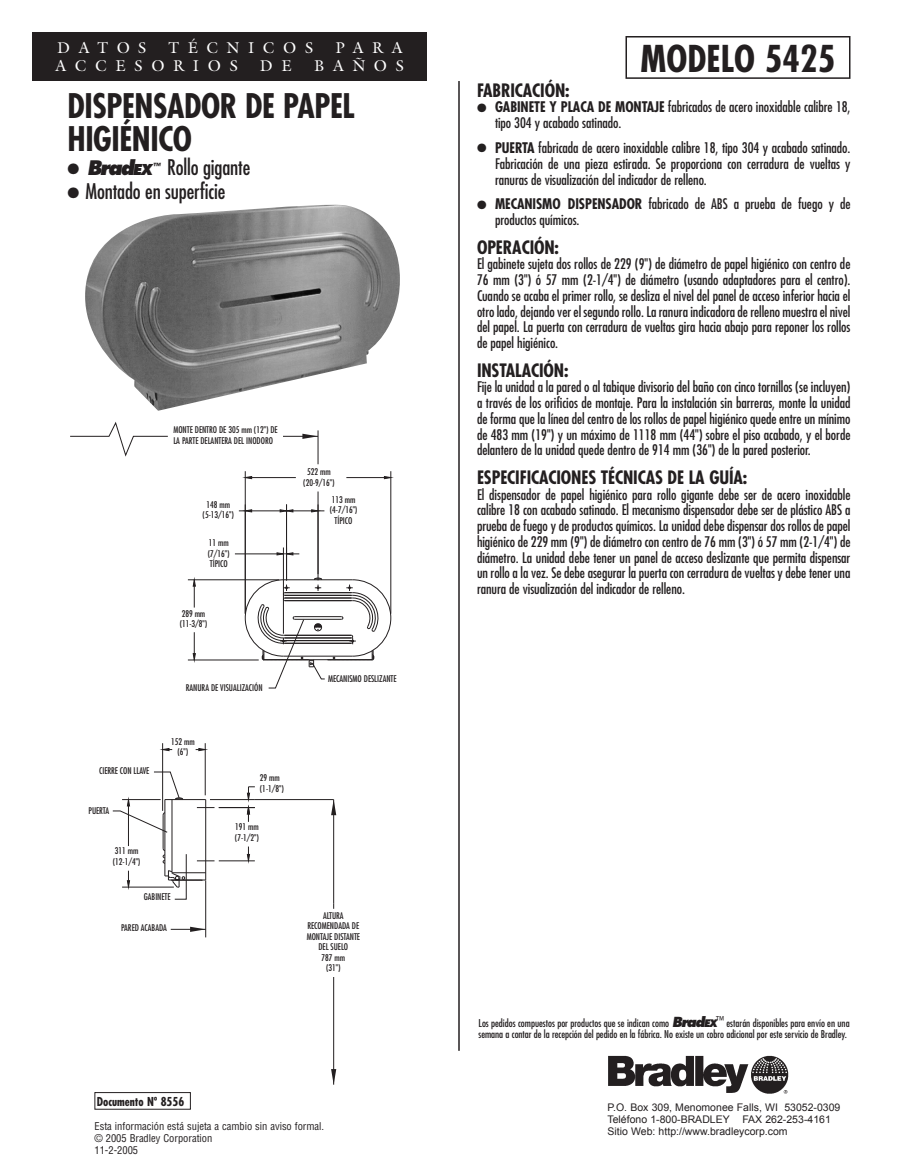
<style>
.page{position:relative;width:918px;height:1175px;background:#fff}
.page>*{position:absolute;margin:0;border:0;box-sizing:border-box;transform-origin:0 0}
.t1{font:700 condensed 36px "Futura";color:#231f20}
.t2{font:700 condensed 33px/33px "Futura";letter-spacing:-.015em;color:#231f20}
.t3{font:condensed 21px "Futura";letter-spacing:-.005em;color:#231f20}
.t4{font:700 condensed 18px "Futura";letter-spacing:-.01em;color:#231f20}
.t5{font:15.75px "Galliard";letter-spacing:.55em;color:#fff}
.t6{font:15px "Zapf Dingbats";color:#231f20}
.t7{font:condensed 14.25px/15.8px "Futura";letter-spacing:-.005em;color:#231f20;text-align:justify}
.t8{font:700 condensed 12px "Futura";color:#231f20}
.t9{font:condensed 10.5px/10.5px "Futura";letter-spacing:-.005em;color:#231f20}
.t10{font:10.5px/12px "Arial";color:#231f20}
.t11{font:condensed 10.5px/12px "Helvetica";color:#231f20}
.t12{font:condensed 9px/10.5px "Futura";letter-spacing:-.005em;color:#231f20}
.s1{font-weight:800;font-style:italic;font-stretch:normal;font-size:19.5px}
.s2{font-weight:800;font-style:italic;font-stretch:normal;font-size:14.7px}
.s3{font-weight:700}
.s4{font-weight:800;font-style:italic;font-stretch:normal;font-size:13.5px}
.s5{font-weight:800;font-style:italic;font-stretch:normal;font-size:10.2px}
</style>
<div class="page">
<hr style="left:458px;top:81px;width:2px;height:969px;background:#231f20">
<img style="left:608px;top:1055px;width:181px;height:39px">
<div style="left:94px;top:1092px;width:97px;height:17px;border:1px solid #231f20"></div>
<div style="left:626px;top:36px;width:224px;height:43px;border:2px solid #231f20"></div>
<hr style="left:165px;top:799px;width:41px;height:1px;background:#231f20">
<hr style="left:205px;top:799px;width:1px;height:81px;background:#231f20">
<hr style="left:165px;top:799px;width:1px;height:77px;background:#231f20">
<hr style="left:172px;top:799px;width:1px;height:72px;background:#231f20">
<hr style="left:163px;top:815px;width:1px;height:33px;background:#231f20">
<hr style="left:245px;top:471px;width:1px;height:142px;background:#231f20">
<hr style="left:390px;top:471px;width:1px;height:142px;background:#231f20">
<hr style="left:252px;top:477px;width:44px;height:1px;background:#231f20">
<hr style="left:346px;top:477px;width:38px;height:1px;background:#231f20">
<svg style="left:242px;top:475px;width:11px;height:4px"></svg>
<svg style="left:384px;top:475px;width:10px;height:4px"></svg>
<hr style="left:205px;top:743px;width:1px;height:52px;background:#231f20">
<hr style="left:162px;top:743px;width:1px;height:68px;background:#231f20">
<svg style="left:196px;top:747px;width:12px;height:4px"></svg>
<svg style="left:160px;top:747px;width:12px;height:4px"></svg>
<hr style="left:286px;top:504px;width:1px;height:76px;background:#231f20">
<hr style="left:318px;top:504px;width:1px;height:76px;background:#231f20">
<svg style="left:239px;top:509px;width:85px;height:4px"></svg>
<hr style="left:283px;top:547px;width:1px;height:86px;background:#231f20">
<hr style="left:235px;top:553px;width:42px;height:1px;background:#231f20">
<svg style="left:276px;top:552px;width:23px;height:4px"></svg>
<hr style="left:122px;top:886px;width:52px;height:1px;background:#231f20">
<hr style="left:128px;top:806px;width:1px;height:40px;background:#231f20">
<svg style="left:127px;top:870px;width:3px;height:20px"></svg>
<hr style="left:219px;top:860px;width:36px;height:1px;background:#231f20">
<svg style="left:247px;top:846px;width:3px;height:18px"></svg>
<hr style="left:219px;top:807px;width:36px;height:1px;background:#231f20">
<hr style="left:210px;top:799px;width:45px;height:1px;background:#231f20">
<svg style="left:247px;top:786px;width:8px;height:36px"></svg>
<hr style="left:188px;top:579px;width:91px;height:1px;background:#231f20">
<hr style="left:188px;top:659px;width:71px;height:1px;background:#231f20">
<svg style="left:192px;top:577px;width:4px;height:30px"></svg>
<svg style="left:192px;top:632px;width:4px;height:31px"></svg>
<hr style="left:318px;top:491px;width:1px;height:83px;background:#231f20">
<hr style="left:258px;top:436px;width:60px;height:1px;background:#231f20">
<svg style="left:302px;top:434px;width:16px;height:5px"></svg>
<svg style="left:70px;top:422px;width:98px;height:35px"></svg>
<svg style="left:112px;top:771px;width:72px;height:62px"></svg>
<svg style="left:245px;top:577px;width:147px;height:111px"></svg>
<svg style="left:197px;top:807px;width:18px;height:1px"></svg>
<hr style="left:318px;top:430px;width:1px;height:34px;background:#231f20">
<hr style="left:205px;top:880px;width:1px;height:57px;background:#231f20">
<svg style="left:162px;top:847px;width:53px;height:53px"></svg>
<hr style="left:171px;top:929px;width:35px;height:1px;background:#231f20">
<svg style="left:190px;top:926px;width:16px;height:6px"></svg>
<hr style="left:255px;top:799px;width:79px;height:1px;background:#231f20">
<hr style="left:333px;top:799px;width:1px;height:104px;background:#231f20">
<svg style="left:331px;top:799px;width:5px;height:16px"></svg>
<hr style="left:333px;top:967px;width:1px;height:117px;background:#231f20">
<svg style="left:331px;top:1069px;width:5px;height:15px"></svg>
<img style="left:85px;top:204px;width:315px;height:207px">
<div style="left:173px;top:426px;width:110px;height:20px;background:#fff"></div>
<div style="left:301px;top:911px;width:65px;height:65px;background:#fff"></div>
<div style="left:32px;top:32px;width:395px;height:49px;background:#231f20"></div>
<p class="t5" style="left:57px;top:39px;width:91px">DATOS</p>
<p class="t5" style="left:169px;top:39px;width:146px">TÉCNICOS</p>
<p class="t5" style="left:335px;top:39px;width:69px">PARA</p>
<p class="t5" style="left:56px;top:57px;width:184px">ACCESORIOS</p>
<p class="t5" style="left:260px;top:57px;width:33px">D E</p>
<p class="t5" style="left:314px;top:57px;width:91px">BAÑOS</p>
<h2 class="t2" style="left:68px;top:92px;width:289px">DISPENSADOR DE PAPEL<br>HIGIÉNICO</h2>
<p class="t6" style="left:68px;top:160px;width:13px">●</p>
<h3 class="t3" style="left:87px;top:158px;width:165px"><span class="s1">Brad</span><span class="s2">EX</span><sup>™</sup> Rollo gigante</h3>
<h3 class="t3" style="left:68px;top:182px;width:159px">● Montado en superficie</h3>
<p class="t12" style="left:173px;top:425px;width:106px">MONTE DENTRO DE 305 mm (12") DE<br>LA PARTE DELANTERA DEL INODORO</p>
<p class="t12" style="left:203px;top:499px;width:33px;text-align:center">148 mm (5-13/16")</p>
<p class="t12" style="left:208px;top:538px;width:23px;text-align:justify">11 mm (7/16")<br>TÍPICO</p>
<p class="t12" style="left:180px;top:609px;width:29px">289 mm (11-3/8")</p>
<p class="t12" style="left:186px;top:682px;width:78px">RANURA DE VISUALIZACIÓN</p>
<p class="t12" style="left:99px;top:766px;width:52px">CIERRE CON LLAVE</p>
<p class="t12" style="left:89px;top:805px;width:22px">PUERTA</p>
<p class="t12" style="left:113px;top:846px;width:29px">311 mm (12-1/4")</p>
<p class="t12" style="left:171px;top:736px;width:25px;text-align:center">152 mm (6")</p>
<p class="t12" style="left:144px;top:891px;width:28px">GABINETE</p>
<p class="t12" style="left:121px;top:922px;width:47px">PARED ACABADA</p>
<p class="t12" style="left:260px;top:773px;width:25px">29 mm (1-1/8")</p>
<p class="t12" style="left:235px;top:822px;width:25px">191 mm (7-1/2")</p>
<p class="t12" style="left:303px;top:467px;width:33px;text-align:center">522 mm (20-9/16")</p>
<p class="t12" style="left:330px;top:494px;width:29px;text-align:center">113 mm (4-7/16")<br>TÍPICO</p>
<p class="t12" style="left:328px;top:674px;width:70px">MECANISMO DESLIZANTE</p>
<p class="t12" style="left:307px;top:910px;width:55px;text-align:center">ALTURA<br>RECOMENDADA DE<br>MONTAJE DISTANTE<br>DEL SUELO<br>787 mm<br>(31")</p>
<p class="t8" style="left:97px;top:1096px;width:89px">Documento Nº 8556</p>
<p class="t11" style="left:94px;top:1121px;width:231px">Esta información está sujeta a cambio sin aviso formal. © 2005 Bradley Corporation<br>11-2-2005</p>
<h1 class="t1" style="left:641px;top:43px;width:196px">MODELO 5425</h1>
<p class="t4" style="left:477px;top:82px;width:94px">FABRICACIÓN:</p>
<p class="t7" style="left:495px;top:100px;width:357px;text-indent:-18px">● <span class="s3">GABINETE Y PLACA DE MONTAJE</span> fabricados de acero inoxidable calibre 18, tipo 304 y acabado satinado.</p>
<p class="t7" style="left:495px;top:141px;width:357px;text-indent:-18px">● <span class="s3">PUERTA</span> fabricada de acero inoxidable calibre 18, tipo 304 y acabado satinado.<br>Fabricación de una pieza estirada. Se proporciona con cerradura de vueltas y ranuras de visualización del indicador de relleno.</p>
<p class="t7" style="left:495px;top:197px;width:357px;text-indent:-18px">● <span class="s3">MECANISMO DISPENSADOR</span> fabricado de ABS a prueba de fuego y de productos químicos.</p>
<p class="t4" style="left:477px;top:239px;width:84px">OPERACIÓN:</p>
<p class="t7" style="left:477px;top:257px;width:375px">El gabinete sujeta dos rollos de 229 (9") de diámetro de papel higiénico con centro de 76 mm (3") ó 57 mm (2-1/4") de diámetro (usando adaptadores para el centro).<br>Cuando se acaba el primer rollo, se desliza el nivel del panel de acceso inferior hacia el otro lado, dejando ver el segundo rollo. La ranura indicadora de relleno muestra el nivel del papel. La puerta con cerradura de vueltas gira hacia abajo para reponer los rollos de papel higiénico.</p>
<p class="t4" style="left:477px;top:362px;width:93px">INSTALACIÓN:</p>
<p class="t7" style="left:477px;top:380px;width:375px">Fije la unidad a la pared o al tabique divisorio del baño con cinco tornillos (se incluyen) a través de los orificios de montaje. Para la instalación sin barreras, monte la unidad de forma que la línea del centro de los rollos de papel higiénico quede entre un mínimo de 483 mm (19") y un máximo de 1118 mm (44") sobre el piso acabado, y el borde delantero de la unidad quede dentro de 914 mm (36") de la pared posterior.</p>
<p class="t4" style="left:477px;top:469px;width:272px">ESPECIFICACIONES TÉCNICAS DE LA GUÍA:</p>
<p class="t7" style="left:477px;top:487px;width:375px">El dispensador de papel higiénico para rollo gigante debe ser de acero inoxidable calibre 18 con acabado satinado. El mecanismo dispensador debe ser de plástico ABS a prueba de fuego y de productos químicos. La unidad debe dispensar dos rollos de papel higiénico de 229 mm (9") de diámetro con centro de 76 mm (3") ó 57 mm (2-1/4") de diámetro. La unidad debe tener un panel de acceso deslizante que permita dispensar un rollo a la vez. Se debe asegurar la puerta con cerradura de vueltas y debe tener una ranura de visualización del indicador de relleno.</p>
<p class="t9" style="left:479px;top:1018px;width:373px">Los pedidos compuestos por productos que se indican como <span class="s4">Brad</span><span class="s5">EX</span>™ estarán disponibles para envío en una semana a contar de la recepción del pedido en la fábrica. No existe un cobro adicional por este servicio de Bradley.</p>
<p class="t10" style="left:608px;top:1101px;width:234px">P.O. Box 309, Menomonee Falls, WI 53052-0309<br>Teléfono 1-800-BRADLEY FAX 262-253-4161<br>Sitio Web: http://www.bradleycorp.com</p>
</div>
